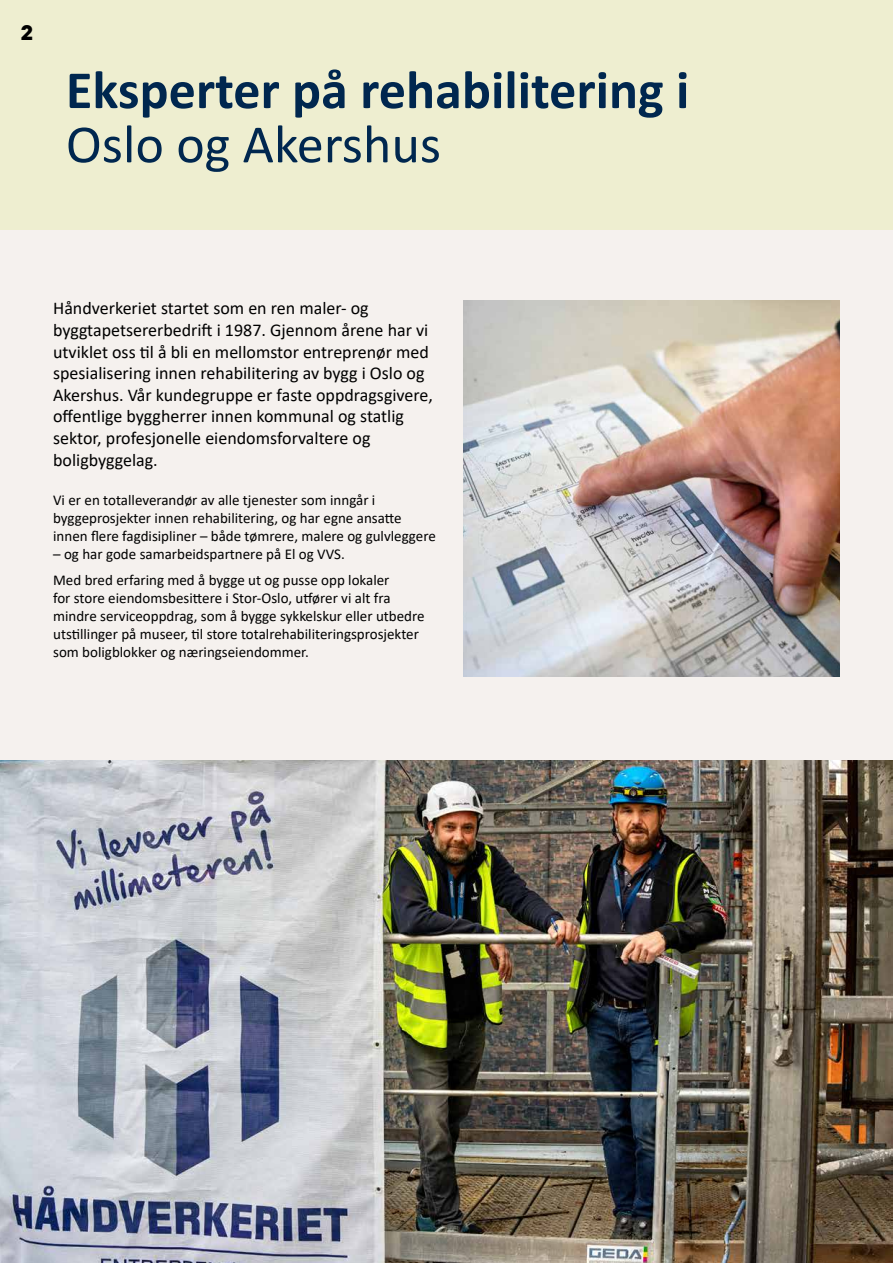
<style>
.page{position:relative;width:893px;height:1263px;background:#fff}
.page>*{position:absolute;margin:0;border:0;box-sizing:border-box;transform-origin:0 0}
.t1{font:700 54.15px "Calibri";color:#00274f}
.t2{font:54.15px "Calibri";color:#00274f}
.t3{font:700 24px "Calibre";color:#000}
.t4{font:18px/21.6px "Calibri";color:#000}
.t5{font:15px/18px "Calibri";color:#000}
</style>
<div class="page">
<div style="left:0;top:230px;width:893px;height:531px;background:#f5f1ee"></div>
<div style="left:0;top:0;width:893px;height:230px;background:#eeeed0"></div>
<img style="left:0;top:761px;width:893px;height:502px">
<img style="left:463px;top:301px;width:377px;height:375px">
<h2 class="t3" style="left:21px;top:18px;width:13px">2</h2>
<h1 class="t1" style="left:66px;top:52px;width:625px">Eksperter på rehabilitering i</h1>
<h1 class="t2" style="left:66px;top:107px;width:377px">Oslo og Akershus</h1>
<p class="t4" style="left:53px;top:297px;width:381px">Håndverkeriet startet som en ren maler- og byggtapetsererbedrift i 1987. Gjennom årene har vi utviklet oss til å bli en mellomstor entreprenør med spesialisering innen rehabilitering av bygg i Oslo og Akershus. Vår kundegruppe er faste oppdragsgivere, offentlige byggherrer innen kommunal og statlig sektor, profesjonelle eiendomsforvaltere og boligbyggelag.</p>
<p class="t5" style="left:53px;top:491px;width:384px">Vi er en totalleverandør av alle tjenester som inngår i byggeprosjekter innen rehabilitering, og har egne ansatte innen flere fagdisipliner – både tømrere, malere og gulvleggere</p>
<p class="t5" style="left:53px;top:540px;width:338px;line-height:26.5px">– og har gode samarbeidspartnere på El og VVS.<br>Med bred erfaring med å bygge ut og pusse opp lokaler</p>
<p class="t5" style="left:53px;top:589px;width:373px">for store eiendomsbesittere i Stor-Oslo, utfører vi alt fra mindre serviceoppdrag, som å bygge sykkelskur eller utbedre utstillinger på museer, til store totalrehabiliteringsprosjekter som boligblokker og næringseiendommer.</p>
</div>
